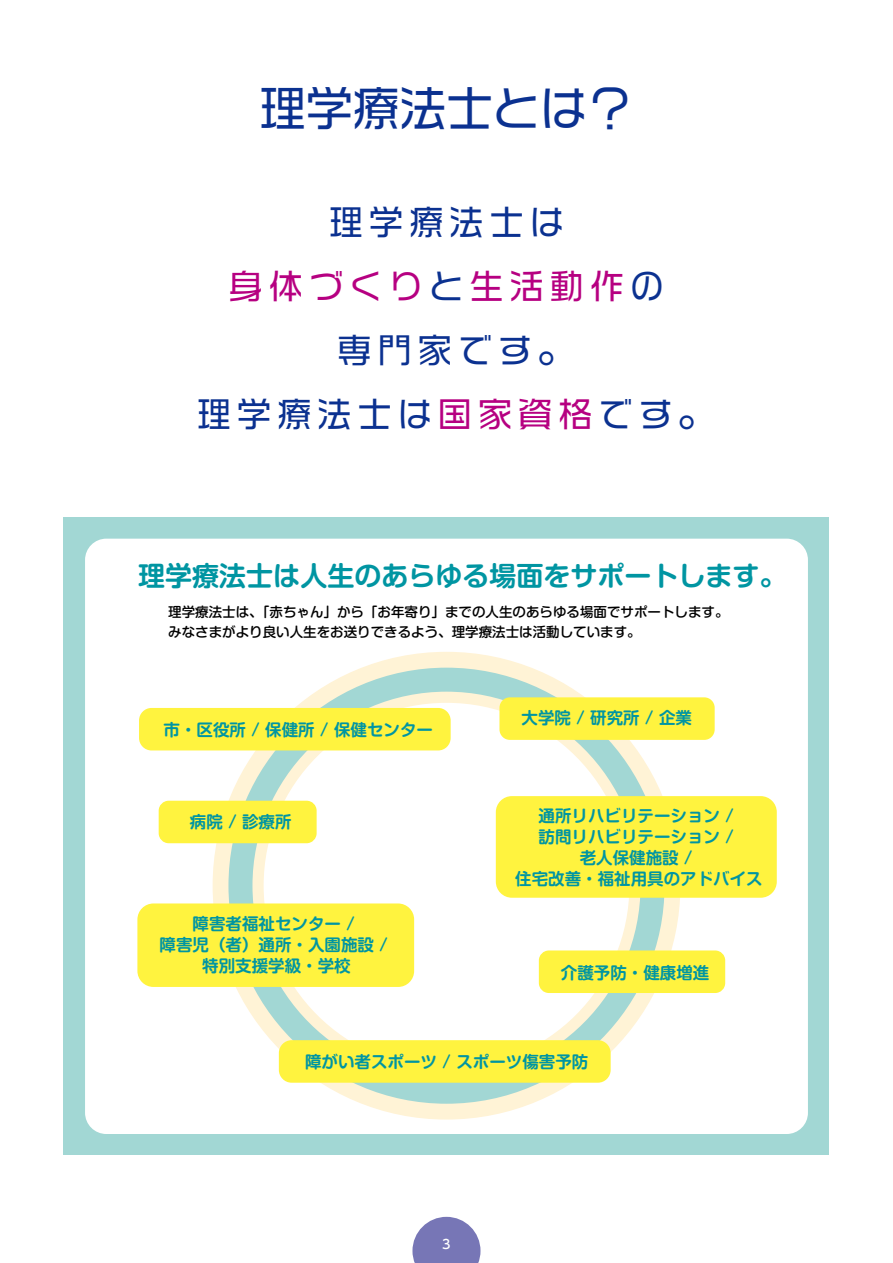
<style>
.page{position:relative;width:893px;height:1263px;background:#fff}
.page>*{position:absolute;margin:0;border:0;box-sizing:border-box;transform-origin:0 0}
.t1{font:46.8px "VDL Logo G Regular";color:#0b3190}
.t2{font:34.05px/63.8px "VDL Logo G Regular";letter-spacing:.18em;color:#0b3190;text-align:center}
.t3{font:700 27px "Shin M Go Pro De";color:#0095a2}
.t4{font:700 16.5px/21px "Shin M Go Pro De";color:#0095a2;text-align:center}
.t5{font:500 13.5px/19.5px "Shin M Go Pro";color:#000}
.t6{font:500 12.75px "UD Shin Go Pro";color:#fff}
.s1{color:#b60081}
</style>
<div class="page">
<div style="left:64px;top:517px;width:765px;height:638px;background:#a2d7d4"></div>
<div style="left:85px;top:539px;width:723px;height:595px;background:#fff;border-radius:21px"></div>
<svg style="left:213px;top:652px;width:467px;height:467px;background:#e4ebd5"></svg>
<div style="left:264px;top:703px;width:365px;height:365px;background:#fff;border-radius:50%"></div>
<div style="left:228px;top:668px;width:436px;height:436px;border:24px solid #a2d7d4;border-radius:50%"></div>
<div style="left:139px;top:708px;width:312px;height:42px;background:#fff33f;border-radius:13px"></div>
<div style="left:159px;top:801px;width:158px;height:42px;background:#fff33f;border-radius:10px"></div>
<div style="left:499px;top:697px;width:216px;height:43px;background:#fff33f;border-radius:10px"></div>
<div style="left:496px;top:796px;width:281px;height:102px;background:#fff33f;border-radius:16px"></div>
<div style="left:137px;top:903px;width:277px;height:84px;background:#fff33f;border-radius:16px"></div>
<div style="left:539px;top:950px;width:186px;height:43px;background:#fff33f;border-radius:10px"></div>
<div style="left:279px;top:1040px;width:332px;height:43px;background:#fff33f;border-radius:13px"></div>
<svg style="left:412px;top:1217px;width:68px;height:46px;background:#8d8cc1"></svg>
<h1 class="t1" style="left:259px;top:77px;width:376px">理学療法士とは?</h1>
<h2 class="t2" style="left:197px;top:189px;width:517px">理学療法士は<br><span class="s1">身体づくり</span>と<span class="s1">生活動作</span>の<br>専門家です。<br>理学療法士は<span class="s1">国家資格</span>です。</h2>
<h3 class="t3" style="left:138px;top:554px;width:650px">理学療法士は人生のあらゆる場面をサポートします。</h3>
<p class="t5" style="left:168px;top:601px;width:562px">理学療法士は、「赤ちゃん」から「お年寄り」までの人生のあらゆる場面でサポートします。みなさまがより良い人生をお送りできるよう、理学療法士は活動しています。</p>
<p class="t4" style="left:163px;top:717px;width:271px">市・区役所 / 保健所 / 保健センター</p>
<p class="t4" style="left:190px;top:809px;width:103px">病院 / 診療所</p>
<p class="t4" style="left:160px;top:912px;width:230px">障害者福祉センター /<br>障害児（者）通所・入園施設 /特別支援学級・学校</p>
<p class="t4" style="left:521px;top:705px;width:172px">大学院 / 研究所 / 企業</p>
<p class="t4" style="left:515px;top:803px;width:249px">通所リハビリテーション /<br>訪問リハビリテーション /<br>老人保健施設 /<br>住宅改善・福祉用具のアドバイス</p>
<p class="t4" style="left:561px;top:960px;width:150px">介護予防・健康増進</p>
<p class="t4" style="left:305px;top:1049px;width:285px">障がい者スポーツ / スポーツ傷害予防</p>
<p class="t6" style="left:442px;top:1233px;width:10px">3</p>
</div>
